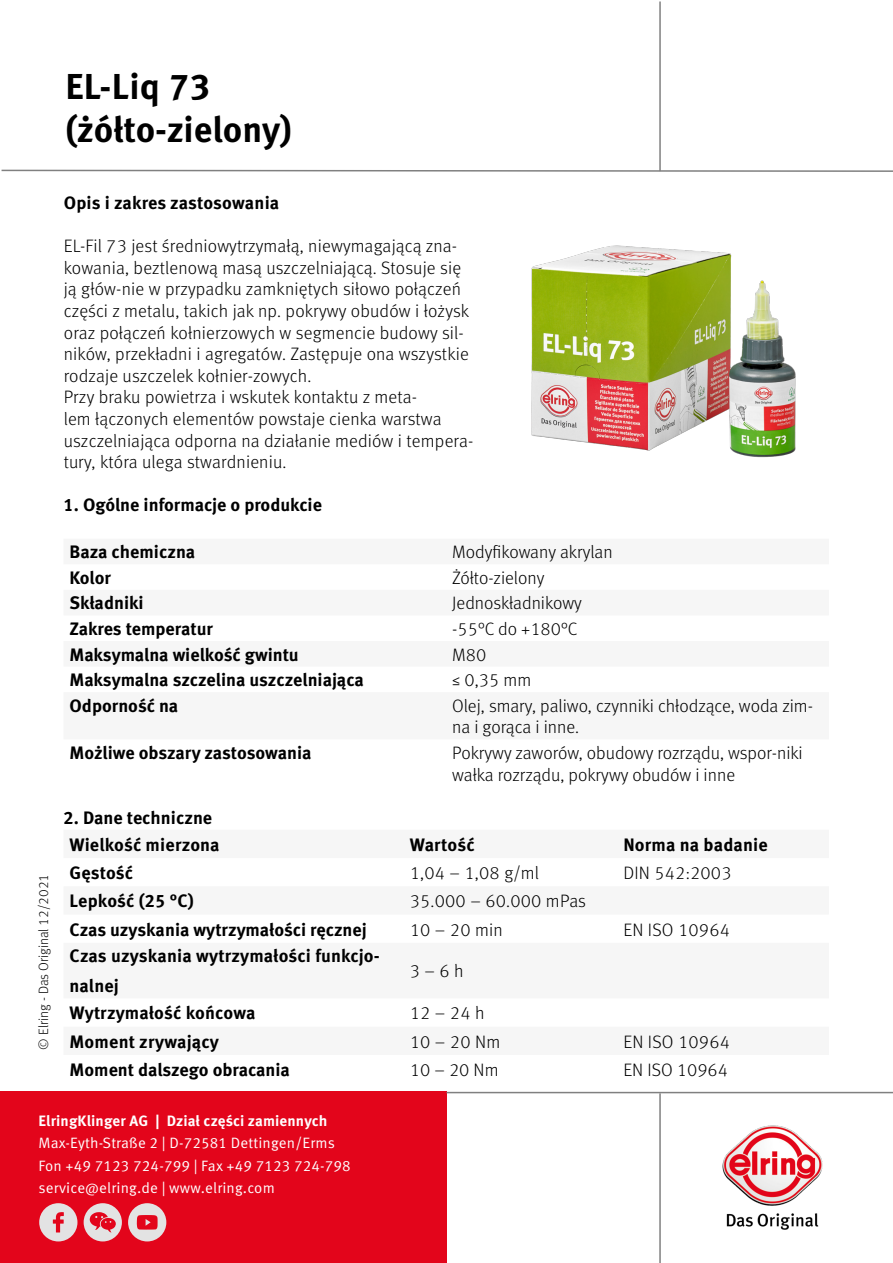
<style>
.page{position:relative;width:893px;height:1263px;background:#fff}
.page>*{position:absolute;margin:0;border:0;box-sizing:border-box;transform-origin:0 0}
.t1{font:700 36px/43.2px "Meta Pro";color:#000}
.t2{font:300 18px/21.6px "Meta Pro";letter-spacing:.005em;color:#000}
.t3{font:700 18px/26.8px "Meta Pro";color:#000;text-align:center}
.t4{font:15px/22.5px "Meta Pro Norm";letter-spacing:.01em;color:#fff}
.t5{font:700 15px "Meta Pro";letter-spacing:.01em;color:#fff}
.t6{font:300 13.5px "Meta Pro";color:#000}
</style>
<div class="page">
<hr style="left:659px;top:2px;width:2px;height:169px;background:#808080">
<svg style="left:1px;top:169px;width:892px;height:3px"></svg>
<hr style="left:659px;top:1093px;width:2px;height:170px;background:#808080">
<div style="left:0;top:1092px;width:446px;height:171px;background:#e3051b"></div>
<hr style="left:446px;top:1092px;width:447px;height:1px;background:#808080">
<img style="left:722px;top:1125px;width:100px;height:104px">
<svg style="left:39px;top:1203px;width:39px;height:38px"></svg>
<div style="left:39px;top:1203px;width:38px;height:38px;background:#e3e3e3;border-radius:50%"></div>
<svg style="left:53px;top:1212px;width:11px;height:20px"></svg>
<div style="left:84px;top:1203px;width:38px;height:38px;background:#e3e3e3;border-radius:50%"></div>
<svg style="left:90px;top:1212px;width:26px;height:20px"></svg>
<div style="left:128px;top:1203px;width:38px;height:38px;background:#e3e3e3;border-radius:50%"></div>
<svg style="left:137px;top:1215px;width:21px;height:14px"></svg>
<img style="left:531px;top:245px;width:265px;height:213px">
<h1 class="t1" style="left:65px;top:63px;width:228px">EL-Liq 73 (żółto-zielony)</h1>
<p class="t6" style="left:34px;top:1049px;width:177px;rotate:-90deg">© Elring - Das Original 12/2021</p>
<p class="t3" style="left:64px;top:188px;width:217px">Opis i zakres zastosowania</p>
<p class="t2" style="left:64px;top:234px;width:411px">EL-Fil 73 jest średniowytrzymałą, niewymagającą zna&shy;kowania, beztlenową masą uszczelniającą. Stosuje się ją głów-nie w przypadku zamkniętych siłowo połączeń części z metalu, takich jak np. pokrywy obudów i łożysk oraz połączeń kołnierzowych w segmencie budowy sil&shy;ników, przekładni i agregatów. Zastępuje ona wszystkie rodzaje uszczelek kołnier-zowych.<br>Przy braku powietrza i wskutek kontaktu z meta-<br>lem łączonych elementów powstaje cienka warstwa uszczelniająca odporna na działanie mediów i tempera&shy;tury, która ulega stwardnieniu.</p>
<p class="t3" style="left:64px;top:490px;width:260px">1. Ogólne informacje o produkcie</p>
<p class="t3" style="left:70px;top:537px;width:127px">Baza chemiczna</p>
<p class="t2" style="left:452px;top:540px;width:162px">Modyfikowany akrylan</p>
<p class="t3" style="left:70px;top:563px;width:43px">Kolor</p>
<p class="t2" style="left:452px;top:566px;width:94px">Żółto-zielony</p>
<p class="t3" style="left:70px;top:589px;width:75px">Składniki</p>
<p class="t2" style="left:452px;top:591px;width:131px">Jednoskładnikowy</p>
<p class="t3" style="left:70px;top:614px;width:145px">Zakres temperatur</p>
<p class="t2" style="left:452px;top:617px;width:127px">-55°C do +180°C</p>
<p class="t3" style="left:70px;top:640px;width:231px">Maksymalna wielkość gwintu</p>
<p class="t2" style="left:452px;top:643px;width:36px">M80</p>
<p class="t3" style="left:70px;top:665px;width:296px">Maksymalna szczelina uszczelniająca</p>
<p class="t2" style="left:452px;top:668px;width:80px">≤ 0,35 mm</p>
<p class="t3" style="left:70px;top:691px;width:110px">Odporność na</p>
<p class="t2" style="left:452px;top:694px;width:362px">Olej, smary, paliwo, czynniki chłodzące, woda zim&shy;na i gorąca i inne.</p>
<p class="t3" style="left:70px;top:738px;width:244px">Możliwe obszary zastosowania</p>
<p class="t2" style="left:452px;top:741px;width:352px">Pokrywy zaworów, obudowy rozrządu, wspor-niki wałka rozrządu, pokrywy obudów i inne</p>
<p class="t3" style="left:64px;top:803px;width:158px">2. Dane techniczne<br>Wielkość mierzona</p>
<p class="t3" style="left:410px;top:830px;width:66px">Wartość</p>
<p class="t3" style="left:623px;top:830px;width:146px">Norma na badanie</p>
<p class="t3" style="left:70px;top:858px;width:65px">Gęstość</p>
<p class="t2" style="left:410px;top:861px;width:131px">1,04 – 1,08 g/ml</p>
<p class="t2" style="left:623px;top:861px;width:110px">DIN 542:2003</p>
<p class="t3" style="left:70px;top:886px;width:126px">Lepkość (25 °C)</p>
<p class="t2" style="left:410px;top:889px;width:178px">35.000 – 60.000 mPas</p>
<p class="t3" style="left:70px;top:915px;width:299px">Czas uzyskania wytrzymałości ręcznej</p>
<p class="t2" style="left:410px;top:917px;width:95px">10 – 20 min</p>
<p class="t2" style="left:623px;top:917px;width:108px">EN ISO 10964</p>
<p class="t3" style="left:70px;top:940px;width:312px;line-height:30px;text-align:left">Czas uzyskania wytrzymałości funkcjo&shy;nalnej</p>
<p class="t2" style="left:410px;top:959px;width:55px">3 – 6 h</p>
<p class="t3" style="left:70px;top:998px;width:188px">Wytrzymałość końcowa</p>
<p class="t2" style="left:410px;top:1001px;width:76px">12 – 24 h</p>
<p class="t3" style="left:70px;top:1027px;width:151px">Moment zrywający</p>
<p class="t2" style="left:410px;top:1030px;width:92px">10 – 20 Nm</p>
<p class="t2" style="left:623px;top:1030px;width:108px">EN ISO 10964</p>
<p class="t3" style="left:70px;top:1055px;width:222px">Moment dalszego obracania</p>
<p class="t2" style="left:410px;top:1058px;width:90px">10 – 20 Nm</p>
<p class="t2" style="left:623px;top:1058px;width:106px">EN ISO 10964</p>
<p class="t5" style="left:39px;top:1109px;width:291px">ElringKlinger AG | Dział części zamiennych</p>
<p class="t4" style="left:39px;top:1131px;width:314px">Max-Eyth-Straße 2 | D-72581 Dettingen/Erms<br>Fon +49 7123 724-799 | Fax +49 7123 724-798 service@elring.de | www.elring.com</p>
</div>
